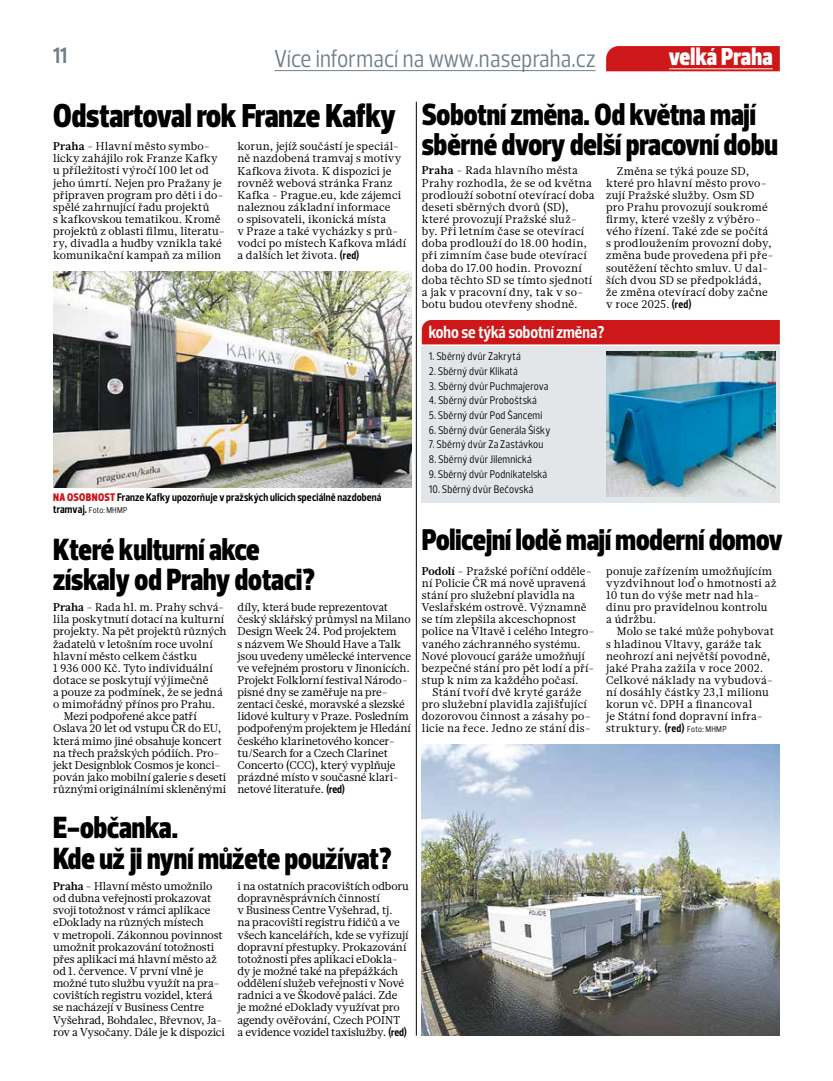
<style>
.page{position:relative;width:833px;height:1081px;background:#fff}
.page>*{position:absolute;margin:0;border:0;box-sizing:border-box;transform-origin:0 0}
.t1{font:900 33.75px "Prelo Condensed";color:#000}
.t2{font:900 31.25px/30px "Prelo Condensed";color:#000}
.t3{font:900 30.62px "Prelo Condensed";color:#000}
.t4{font:25px "Prelo Condensed";letter-spacing:.01em;color:#717e86}
.t5{font:900 25px "Prelo Condensed";letter-spacing:.01em;color:#fff}
.t6{font:700 22.5px "Prelo Condensed";color:#717e86}
.t7{font:700 17.5px "Prelo Condensed";color:#fff}
.t8{font:11.25px/12.1px "Glosa Text";letter-spacing:.005em;color:#000}
.t9{font:11.25px/12.1px "Glosa Text";letter-spacing:-.015em;color:#000}
.t10{font:11.25px/12.1px "Glosa Text";letter-spacing:-.02em;color:#000}
.t11{font:11.25px "Prelo Condensed";letter-spacing:.015em;color:#000}
.t12{font:700 11.25px "Prelo Condensed";letter-spacing:.015em;color:#000}
.t13{font:8.75px "Prelo Condensed";letter-spacing:.025em;color:#000}
.s1{font-weight:700}
.s2{font-family:"Prelo Condensed";font-weight:700}
.s3{font-weight:900;color:#cd1719}
.s4{font-weight:700;font-size:11.25px}
.s5{font-family:"Prelo Condensed";font-size:8.75px}
</style>
<div class="page">
<svg style="left:606px;top:46px;width:174px;height:25px;background:#ce1b1d"></svg>
<hr style="left:669px;top:68px;width:103px;height:1px;background:#fff">
<hr style="left:274px;top:70px;width:321px;height:1px;background:#717e86">
<hr style="left:416px;top:102px;width:1px;height:933px;background:#000">
<img style="left:53px;top:271px;width:358px;height:217px">
<div style="left:422px;top:346px;width:358px;height:156px;background:#e2e6e9"></div>
<div style="left:422px;top:320px;width:358px;height:24px;background:#cd1719"></div>
<img style="left:606px;top:352px;width:169px;height:144px">
<img style="left:422px;top:744px;width:358px;height:291px">
<h3 class="t6" style="left:53px;top:42px;width:15px">11</h3>
<h3 class="t4" style="left:274px;top:43px;width:323px">Více informací na www.nasepraha.cz</h3>
<h3 class="t5" style="left:668px;top:41px;width:105px">velká Praha</h3>
<h1 class="t1" style="left:53px;top:95px;width:344px">Odstartoval rok Franze Kafky</h1>
<p class="t8" style="left:53px;top:140px;width:173px"><span class="s1">Praha</span> - Hlavní město symbo&shy;licky zahájilo rok Franze Kafky u příležitosti výročí 100 let od jeho úmrtí. Nejen pro Pražany je připraven program pro děti i do&shy;spělé zahrnující řadu projektů<br>s kafkovskou tematikou. Kromě projektů z oblasti filmu, literatu&shy;ry, divadla a hudby vznikla také komunikační kampaň za milion</p>
<p class="t8" style="left:237px;top:140px;width:170px">korun, jejíž součástí je speciál&shy;ně nazdobená tramvaj s motivy<br>Kafkova života. K dispozici je rovněž webová stránka Franz<br>Kafka - Prague.eu, kde zájemci naleznou základní informace<br>o spisovateli, ikonická místa<br>v Praze a také vycházky s prů&shy;vodci po místech Kafkova mládí a dalších let života. <span class="s2">(red)</span></p>
<h2 class="t2" style="left:422px;top:99px;width:357px">Sobotní změna. Od května mají sběrné dvory delší pracovní dobu</h2>
<p class="t8" style="left:422px;top:165px;width:174px"><span class="s1">Praha</span> - Rada hlavního města<br>Prahy rozhodla, že se od května prodlouží sobotní otevírací doba deseti sběrných dvorů (SD), které provozují Pražské služ&shy;by. Při letním čase se otevírací doba prodlouží do 18.00 hodin, při zimním čase bude otevírací doba do 17.00 hodin. Provozní doba těchto SD se tímto sjednotí a jak v pracovní dny, tak v so&shy;botu budou otevřeny shodně.</p>
<p class="t8" style="left:606px;top:165px;width:169px;text-indent:11px">Změna se týká pouze SD, které pro hlavní město provo&shy;zují Pražské služby. Osm SD pro Prahu provozují soukromé firmy, které vzešly z výběro&shy;vého řízení. Také zde se počítá s prodloužením provozní doby, změna bude provedena při pře&shy;soutěžení těchto smluv. U dal&shy;ších dvou SD se předpokládá, že změna otevírací doby začne v roce 2025. <span class="s2">(red)</span></p>
<h3 class="t7" style="left:429px;top:321px;width:177px">koho se týká sobotní změna?</h3>
<p class="t11" style="left:429px;top:349px;width:93px">1. Sběrný dvůr Zakrytá</p>
<p class="t11" style="left:429px;top:364px;width:90px">2. Sběrný dvůr Klikatá</p>
<p class="t11" style="left:429px;top:379px;width:121px">3. Sběrný dvůr Puchmajerova</p>
<p class="t11" style="left:429px;top:394px;width:110px">4. Sběrný dvůr Proboštská</p>
<p class="t11" style="left:429px;top:408px;width:115px">5. Sběrný dvůr Pod Šancemi</p>
<p class="t11" style="left:429px;top:423px;width:123px">6. Sběrný dvůr Generála Šišky</p>
<p class="t11" style="left:429px;top:438px;width:116px">7. Sběrný dvůr Za Zastávkou</p>
<p class="t11" style="left:429px;top:452px;width:105px">8. Sběrný dvůr Jilemnická</p>
<p class="t11" style="left:429px;top:467px;width:120px">9. Sběrný dvůr Podnikatelská</p>
<p class="t11" style="left:429px;top:482px;width:106px">10. Sběrný dvůr Bečovská</p>
<h3 class="t3" style="left:422px;top:520px;width:362px">Policejní lodě mají moderní domov</h3>
<p class="t8" style="left:422px;top:565px;width:175px"><span class="s1">Podolí</span> - Pražské poříční odděle&shy;ní Policie ČR má nově upravená stání pro služební plavidla na<br>Veslařském ostrově. Významně se tím zlepšila akceschopnost police na Vltavě i celého Integro&shy;vaného záchranného systému.<br>Nové plovoucí garáže umožňují bezpečné stání pro pět lodí a pří&shy;stup k nim za každého počasí.</p>
<p class="t8" style="left:422px;top:686px;width:171px;text-align:center">Stání tvoří dvě kryté garáže pro služební plavidla zajišťující dozorovou činnost a zásahy po&shy;licie na řece. Jedno ze stání dis-</p>
<p class="t12" style="left:53px;top:490px;width:330px"><span class="s3">NA OSOBNOST</span> Franze Kafky upozorňuje v pražských ulicích speciálně nazdobená</p>
<p class="t13" style="left:53px;top:505px;width:76px"><span class="s4">tramvaj.</span> Foto: MHMP</p>
<h2 class="t2" style="left:53px;top:534px;width:263px">Které kulturní akce získaly od Prahy dotaci?</h2>
<p class="t8" style="left:53px;top:601px;width:173px"><span class="s1">Praha</span> - Rada hl. m. Prahy schvá-</p>
<p class="t8" style="left:53px;top:613px;width:173px">lila poskytnutí dotací na kulturní</p>
<p class="t9" style="left:53px;top:625px;width:175px">projekty. Na pět projektů různých</p>
<p class="t8" style="left:53px;top:638px;width:161px">žadatelů v letošním roce uvolní</p>
<p class="t8" style="left:53px;top:650px;width:145px">hlavní město celkem částku</p>
<p class="t8" style="left:53px;top:662px;width:161px">1 936 000 Kč. Tyto individuální</p>
<p class="t8" style="left:53px;top:674px;width:157px">dotace se poskytují výjimečně</p>
<p class="t8" style="left:53px;top:686px;width:171px">a pouze za podmínek, že se jedná</p>
<p class="t8" style="left:53px;top:698px;width:164px">o mimořádný přínos pro Prahu.</p>
<p class="t9" style="left:64px;top:710px;width:135px">Mezi podpořené akce patří</p>
<p class="t9" style="left:53px;top:722px;width:170px">Oslava 20 let od vstupu ČR do EU,</p>
<p class="t10" style="left:53px;top:735px;width:170px">která mimo jiné obsahuje koncert</p>
<p class="t8" style="left:53px;top:747px;width:168px">na třech pražských pódiích. Pro-</p>
<p class="t9" style="left:53px;top:759px;width:169px">jekt Designblok Cosmos je konci-</p>
<p class="t9" style="left:53px;top:771px;width:175px">pován jako mobilní galerie s deseti</p>
<p class="t8" style="left:53px;top:783px;width:175px">různými originálními skleněnými</p>
<p class="t8" style="left:606px;top:565px;width:172px">ponuje zařízením umožňujícím vyzdvihnout loď o hmotnosti až<br>10 tun do výše metr nad hla&shy;dinu pro pravidelnou kontrolu<br>a údržbu.</p>
<p class="t8" style="left:606px;top:625px;width:169px;text-indent:11px">Molo se také může pohybovat s hladinou Vltavy, garáže tak neohrozí ani největší povodně, jaké Praha zažila v roce 2002.<br>Celkové náklady na vybudová&shy;ní dosáhly částky 23,1 milionu korun vč. DPH a financoval<br>je Státní fond dopravní infra&shy;struktury. <span class="s2">(red)</span> <span class="s5">Foto: MHMP</span></p>
<p class="t10" style="left:237px;top:601px;width:175px">díly, která bude reprezentovat český sklářský průmysl na Milano<br>Design Week 24. Pod projektem<br>s názvem We Should Have a Talk jsou uvedeny umělecké intervence ve veřejném prostoru v Jinonicích.<br>Projekt Folklorní festival Národo&shy;pisné dny se zaměřuje na pre&shy;zentaci české, moravské a slezské lidové kultury v Praze. Posledním podpořeným projektem je Hledání českého klarinetového koncer&shy;tu/Search for a Czech Clarinet<br>Concerto (CCC), který vyplňuje prázdné místo v současné klari&shy;netové literatuře. <span class="s2">(red)</span></p>
<h2 class="t2" style="left:53px;top:812px;width:340px;line-height:31.2px">E-občanka.<br>Kde už ji nyní můžete používat?</h2>
<p class="t8" style="left:53px;top:880px;width:173px"><span class="s1">Praha</span> - Hlavní město umožnilo od dubna veřejnosti prokazovat svoji totožnost v rámci aplikace eDoklady na různých místech<br>v metropoli. Zákonnou povinnost umožnit prokazování totožnosti přes aplikaci má hlavní město až od 1. července. V první vlně je možné tuto službu využít na pra&shy;covištích registru vozidel, která se nacházejí v Business Centre<br>Vyšehrad, Bohdalec, Břevnov, Ja&shy;rov a Vysočany. Dále je k dispozici</p>
<p class="t9" style="left:237px;top:880px;width:173px">i na ostatních pracovištích odboru dopravněsprávních činností<br>v Business Centre Vyšehrad, tj.<br>na pracovišti registru řidičů a ve všech kancelářích, kde se vyřizují dopravní přestupky. Prokazování totožnosti přes aplikaci eDokla&shy;dy je možné také na přepážkách oddělení služeb veřejnosti v Nové radnici a ve Škodově paláci. Zde je možné eDoklady využívat pro agendy ověřování, Czech POINT<br>a evidence vozidel taxislužby. <span class="s2">(red)</span></p>
</div>
